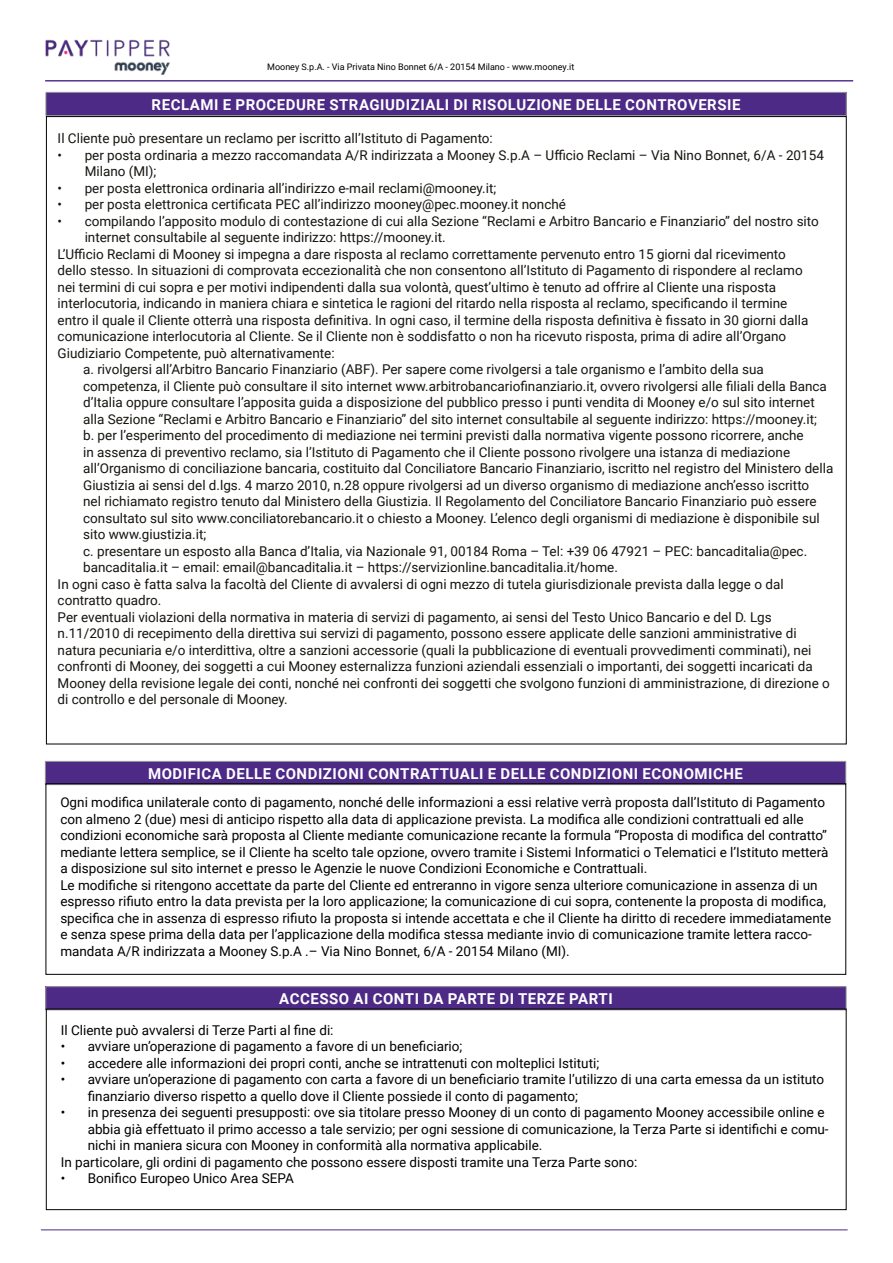
<style>
.page{position:relative;width:893px;height:1263px;background:#fff}
.page>*{position:absolute;margin:0;border:0;box-sizing:border-box;transform-origin:0 0}
.t1{font:700 15px "Roboto";letter-spacing:.035em;color:#fff}
.t2{font:13.5px/16.5px "Roboto";color:#171410}
.t3{font:13.5px/16.5px "Roboto";color:#000}
.t4{font:9px "Roboto";color:#000}
</style>
<div class="page">
<hr style="left:41px;top:1229px;width:807px;height:1px;background:#4d2a86">
<hr style="left:45px;top:80px;width:808px;height:1px;background:#4d2a86">
<img style="left:45px;top:39px;width:125px;height:35px">
<div style="left:46px;top:92px;width:800px;height:24px;background:#4d2a86"></div>
<hr style="left:46px;top:92px;width:800px;height:1px;background:#9d9d9c">
<svg style="left:46px;top:93px;width:1px;height:22px"></svg>
<svg style="left:846px;top:93px;width:1px;height:22px"></svg>
<hr style="left:46px;top:115px;width:800px;height:1px;background:#9d9d9c">
<div style="left:45px;top:761px;width:801px;height:24px;background:#4d2a86"></div>
<hr style="left:45px;top:761px;width:801px;height:1px;background:#9d9d9c">
<svg style="left:45px;top:761px;width:1px;height:23px"></svg>
<svg style="left:845px;top:761px;width:1px;height:22px"></svg>
<hr style="left:45px;top:784px;width:801px;height:1px;background:#9d9d9c">
<div style="left:46px;top:783px;width:800px;height:191px;border:1px solid #000"></div>
<div style="left:46px;top:987px;width:800px;height:23px;background:#4d2a86"></div>
<hr style="left:46px;top:986px;width:800px;height:1px;background:#9d9d9c">
<svg style="left:45px;top:987px;width:1px;height:23px"></svg>
<svg style="left:846px;top:987px;width:1px;height:23px"></svg>
<div style="left:46px;top:1009px;width:800px;height:201px;border:1px solid #000"></div>
<p class="t4" style="left:267px;top:61px;width:309px">Mooney S.p.A. - Via Privata Nino Bonnet 6/A - 20154 Milano - www.mooney.it</p>
<p class="t1" style="left:152px;top:94px;width:590px">RECLAMI E PROCEDURE STRAGIUDIZIALI DI RISOLUZIONE DELLE CONTROVERSIE</p>
<p class="t2" style="left:58px;top:129px;width:437px">Il Cliente può presentare un reclamo per iscritto all’Istituto di Pagamento:</p>
<p class="t2" style="left:85px;top:146px;width:741px;text-indent:-27px">• per posta ordinaria a mezzo raccomandata A/R indirizzata a Mooney S.p.A – Ufficio Reclami – Via Nino Bonnet, 6/A - 20154<br>Milano (MI);</p>
<p class="t2" style="left:58px;top:179px;width:440px">• per posta elettronica ordinaria all’indirizzo e-mail reclami@mooney.it;</p>
<p class="t2" style="left:58px;top:195px;width:510px">• per posta elettronica certificata PEC all’indirizzo mooney@pec.mooney.it nonché</p>
<p class="t2" style="left:58px;top:212px;width:763px">• compilando l’apposito modulo di contestazione di cui alla Sezione “Reclami e Arbitro Bancario e Finanziario” del nostro sito</p>
<p class="t2" style="left:85px;top:228px;width:363px">internet consultabile al seguente indirizzo: https://mooney.it.</p>
<p class="t2" style="left:58px;top:245px;width:730px">L’Ufficio Reclami di Mooney si impegna a dare risposta al reclamo correttamente pervenuto entro 15 giorni dal ricevimento</p>
<p class="t2" style="left:58px;top:261px;width:747px">dello stesso. In situazioni di comprovata eccezionalità che non consentono all’Istituto di Pagamento di rispondere al reclamo</p>
<p class="t2" style="left:58px;top:278px;width:720px">nei termini di cui sopra e per motivi indipendenti dalla sua volontà, quest’ultimo è tenuto ad offrire al Cliente una risposta</p>
<p class="t2" style="left:58px;top:294px;width:731px">interlocutoria, indicando in maniera chiara e sintetica le ragioni del ritardo nella risposta al reclamo, specificando il termine</p>
<p class="t2" style="left:58px;top:311px;width:752px">entro il quale il Cliente otterrà una risposta definitiva. In ogni caso, il termine della risposta definitiva è fissato in 30 giorni dalla</p>
<p class="t2" style="left:58px;top:327px;width:730px">comunicazione interlocutoria al Cliente. Se il Cliente non è soddisfatto o non ha ricevuto risposta, prima di adire all’Organo</p>
<p class="t2" style="left:58px;top:344px;width:278px">Giudiziario Competente, può alternativamente:</p>
<p class="t2" style="left:83px;top:360px;width:682px">a. rivolgersi all’Arbitro Bancario Finanziario (ABF). Per sapere come rivolgersi a tale organismo e l’ambito della sua</p>
<p class="t2" style="left:83px;top:377px;width:745px">competenza, il Cliente può consultare il sito internet www.arbitrobancariofinanziario.it, ovvero rivolgersi alle filiali della Banca</p>
<p class="t2" style="left:83px;top:393px;width:733px">d’Italia oppure consultare l’apposita guida a disposizione del pubblico presso i punti vendita di Mooney e/o sul sito internet</p>
<p class="t2" style="left:83px;top:410px;width:735px">alla Sezione “Reclami e Arbitro Bancario e Finanziario” del sito internet consultabile al seguente indirizzo: https://mooney.it;</p>
<p class="t2" style="left:83px;top:426px;width:722px">b. per l’esperimento del procedimento di mediazione nei termini previsti dalla normativa vigente possono ricorrere, anche</p>
<p class="t2" style="left:83px;top:443px;width:708px">in assenza di preventivo reclamo, sia l’Istituto di Pagamento che il Cliente possono rivolgere una istanza di mediazione</p>
<p class="t2" style="left:83px;top:459px;width:752px">all’Organismo di conciliazione bancaria, costituito dal Conciliatore Bancario Finanziario, iscritto nel registro del Ministero della</p>
<p class="t2" style="left:83px;top:476px;width:728px">Giustizia ai sensi del d.lgs. 4 marzo 2010, n.28 oppure rivolgersi ad un diverso organismo di mediazione anch’esso iscritto</p>
<p class="t2" style="left:83px;top:492px;width:735px">nel richiamato registro tenuto dal Ministero della Giustizia. Il Regolamento del Conciliatore Bancario Finanziario può essere</p>
<p class="t2" style="left:83px;top:509px;width:738px">consultato sul sito www.conciliatorebancario.it o chiesto a Mooney. L’elenco degli organismi di mediazione è disponibile sul</p>
<p class="t2" style="left:83px;top:525px;width:125px">sito www.giustizia.it;</p>
<p class="t2" style="left:83px;top:542px;width:726px">c. presentare un esposto alla Banca d’Italia, via Nazionale 91, 00184 Roma – Tel: +39 06 47921 – PEC: bancaditalia@pec.</p>
<p class="t2" style="left:83px;top:558px;width:536px">bancaditalia.it – email: email@bancaditalia.it – https://servizionline.bancaditalia.it/home.</p>
<p class="t2" style="left:58px;top:575px;width:727px">In ogni caso è fatta salva la facoltà del Cliente di avvalersi di ogni mezzo di tutela giurisdizionale prevista dalla legge o dal</p>
<p class="t2" style="left:58px;top:591px;width:105px">contratto quadro.</p>
<p class="t2" style="left:58px;top:608px;width:716px">Per eventuali violazioni della normativa in materia di servizi di pagamento, ai sensi del Testo Unico Bancario e del D. Lgs</p>
<p class="t2" style="left:58px;top:624px;width:740px">n.11/2010 di recepimento della direttiva sui servizi di pagamento, possono essere applicate delle sanzioni amministrative di</p>
<p class="t2" style="left:58px;top:641px;width:755px">natura pecuniaria e/o interdittiva, oltre a sanzioni accessorie (quali la pubblicazione di eventuali provvedimenti comminati), nei</p>
<p class="t2" style="left:58px;top:657px;width:757px">confronti di Mooney, dei soggetti a cui Mooney esternalizza funzioni aziendali essenziali o importanti, dei soggetti incaricati da</p>
<p class="t2" style="left:58px;top:674px;width:774px">Mooney della revisione legale dei conti, nonché nei confronti dei soggetti che svolgono funzioni di amministrazione, di direzione o</p>
<p class="t2" style="left:58px;top:690px;width:232px">di controllo e del personale di Mooney.</p>
<p class="t1" style="left:148px;top:763px;width:596px">MODIFICA DELLE CONDIZIONI CONTRATTUALI E DELLE CONDIZIONI ECONOMICHE</p>
<p class="t3" style="left:60px;top:793px;width:773px">Ogni modifica unilaterale conto di pagamento, nonché delle informazioni a essi relative verrà proposta dall’Istituto di Pagamento con almeno 2 (due) mesi di anticipo rispetto alla data di applicazione prevista. La modifica alle condizioni contrattuali ed alle condizioni economiche sarà proposta al Cliente mediante comunicazione recante la formula “Proposta di modifica del contratto” mediante lettera semplice, se il Cliente ha scelto tale opzione, ovvero tramite i Sistemi Informatici o Telematici e l’Istituto metterà a disposizione sul sito internet e presso le Agenzie le nuove Condizioni Economiche e Contrattuali.<br>Le modifiche si ritengono accettate da parte del Cliente ed entreranno in vigore senza ulteriore comunicazione in assenza di un espresso rifiuto entro la data prevista per la loro applicazione; la comunicazione di cui sopra, contenente la proposta di modifica, specifica che in assenza di espresso rifiuto la proposta si intende accettata e che il Cliente ha diritto di recedere immediatamente e senza spese prima della data per l’applicazione della modifica stessa mediante invio di comunicazione tramite lettera racco&shy;mandata A/R indirizzata a Mooney S.p.A .– Via Nino Bonnet, 6/A - 20154 Milano (MI).</p>
<p class="t1" style="left:279px;top:988px;width:335px">ACCESSO AI CONTI DA PARTE DI TERZE PARTI</p>
<p class="t3" style="left:61px;top:1021px;width:274px">Il Cliente può avvalersi di Terze Parti al fine di:</p>
<p class="t3" style="left:61px;top:1037px;width:403px">• avviare un’operazione di pagamento a favore di un beneficiario;</p>
<p class="t3" style="left:61px;top:1054px;width:540px">• accedere alle informazioni dei propri conti, anche se intrattenuti con molteplici Istituti;</p>
<p class="t3" style="left:88px;top:1070px;width:738px;text-indent:-27px">• avviare un’operazione di pagamento con carta a favore di un beneficiario tramite l’utilizzo di una carta emessa da un istituto finanziario diverso rispetto a quello dove il Cliente possiede il conto di pagamento;</p>
<p class="t3" style="left:61px;top:1103px;width:765px">• in presenza dei seguenti presupposti: ove sia titolare presso Mooney di un conto di pagamento Mooney accessibile online e</p>
<p class="t3" style="left:88px;top:1120px;width:742px">abbia già effettuato il primo accesso a tale servizio; per ogni sessione di comunicazione, la Terza Parte si identifichi e comu-</p>
<p class="t3" style="left:88px;top:1136px;width:456px">nichi in maniera sicura con Mooney in conformità alla normativa applicabile.</p>
<p class="t3" style="left:61px;top:1153px;width:578px">In particolare, gli ordini di pagamento che possono essere disposti tramite una Terza Parte sono:</p>
<p class="t3" style="left:61px;top:1169px;width:235px">• Bonifico Europeo Unico Area SEPA</p>
</div>
